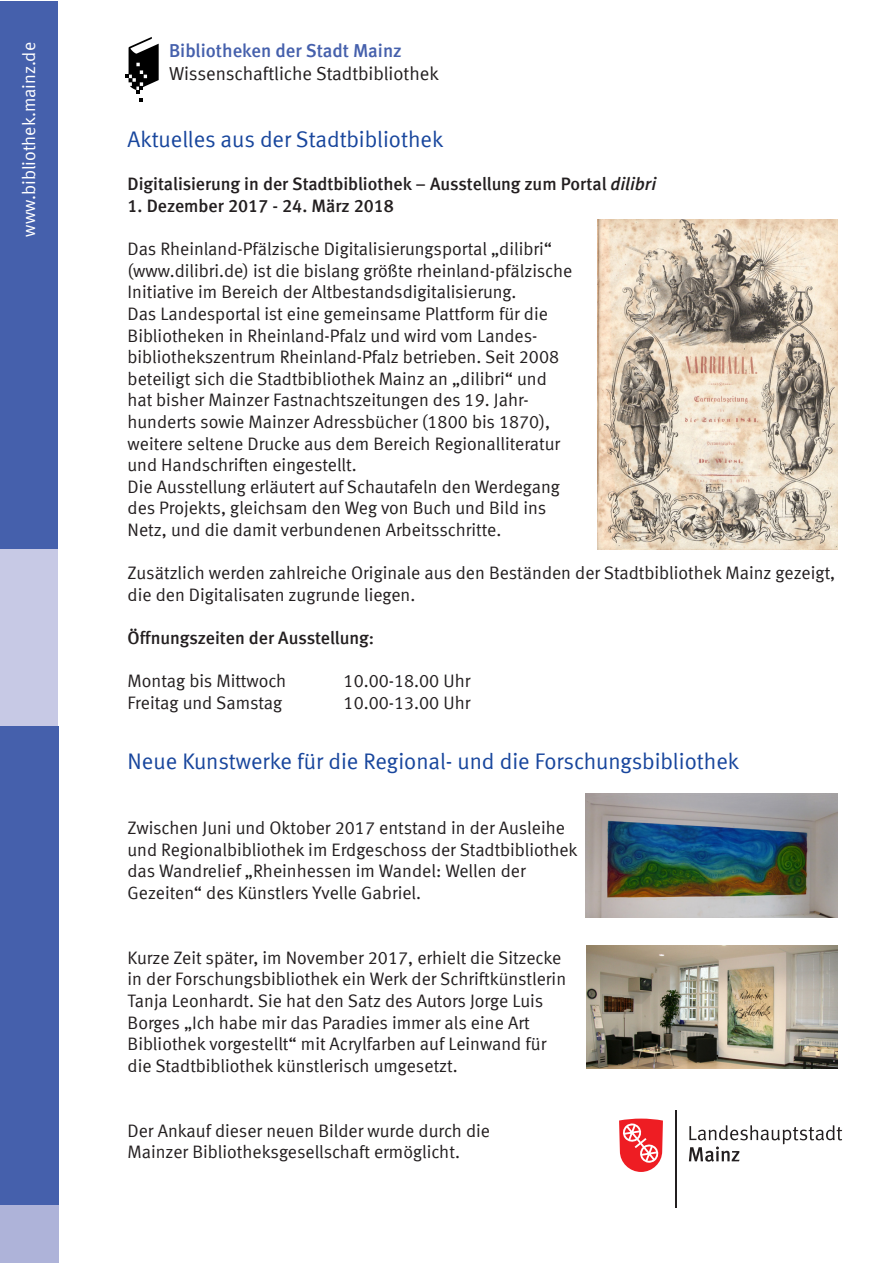
<style>
.page{position:relative;width:893px;height:1263px;background:#fff}
.page>*{position:absolute;margin:0;border:0;box-sizing:border-box;transform-origin:0 0}
.t1{font:22.5px "Mainz Meta";color:#18469d}
.t2{font:18.75px "Mainz Meta";color:#231f20}
.t3{font:700 18.75px "Mainz Meta";color:#4560ac}
.t4{font:18px/21.6px "Mainz Meta";color:#231f20}
.t5{font:700 18px "Mainz Meta";color:#231f20}
.t6{font:18px "Mainz Meta";color:#fff}
.s1{font-style:italic}
</style>
<div class="page">
<div style="left:0;top:1px;width:58px;height:548px;background:#4560ac"></div>
<div style="left:0;top:549px;width:57px;height:177px;background:#c7c9e5"></div>
<div style="left:0;top:1204px;width:58px;height:58px;background:#aeb3d9"></div>
<svg style="left:689px;top:1125px;width:153px;height:37px"></svg>
<hr style="left:675px;top:1110px;width:1px;height:98px;background:#231f20">
<svg style="left:619px;top:1118px;width:44px;height:54px"></svg>
<svg style="left:125px;top:37px;width:34px;height:64px"></svg>
<div style="left:0;top:726px;width:58px;height:478px;background:#4560ac"></div>
<img style="left:598px;top:219px;width:240px;height:330px">
<img style="left:586px;top:794px;width:252px;height:123px">
<img style="left:586px;top:945px;width:252px;height:124px">
<p class="t6" style="left:19px;top:237px;width:196px;rotate:-90deg">www.bibliothek.mainz.de</p>
<p class="t3" style="left:169px;top:40px;width:234px">Bibliotheken der Stadt Mainz</p>
<p class="t2" style="left:169px;top:62px;width:271px">Wissenschaftliche Stadtbibliothek</p>
<p class="t1" style="left:128px;top:126px;width:317px">Aktuelles aus der Stadtbibliothek</p>
<p class="t5" style="left:128px;top:174px;width:530px">Digitalisierung in der Stadtbibliothek – Ausstellung zum Portal <span class="s1">dilibri</span></p>
<p class="t5" style="left:128px;top:195px;width:268px">1. Dezember 2017 - 24. März 2018</p>
<p class="t4" style="left:128px;top:238px;width:426px">Das Rheinland-Pfälzische Digitalisierungsportal „dilibri“</p>
<p class="t4" style="left:128px;top:259px;width:446px">(www.dilibri.de) ist die bislang größte rheinland-pfälzische</p>
<p class="t4" style="left:128px;top:281px;width:390px">Initiative im Bereich der Altbestandsdigitalisierung.</p>
<p class="t4" style="left:128px;top:303px;width:422px">Das Landesportal ist eine gemeinsame Plattform für die</p>
<p class="t4" style="left:128px;top:324px;width:411px">Bibliotheken in Rheinland-Pfalz und wird vom Landes-</p>
<p class="t4" style="left:128px;top:346px;width:433px">bibliothekszentrum Rheinland-Pfalz betrieben. Seit 2008</p>
<p class="t4" style="left:128px;top:367px;width:421px">beteiligt sich die Stadtbibliothek Mainz an „dilibri“ und</p>
<p class="t4" style="left:128px;top:389px;width:403px">hat bisher Mainzer Fastnachtszeitungen des 19. Jahr-</p>
<p class="t4" style="left:128px;top:411px;width:424px">hunderts sowie Mainzer Adressbücher (1800 bis 1870),</p>
<p class="t4" style="left:128px;top:432px;width:434px">weitere seltene Drucke aus dem Bereich Regionalliteratur</p>
<p class="t4" style="left:128px;top:454px;width:231px">und Handschriften eingestellt.</p>
<p class="t4" style="left:128px;top:475px;width:434px">Die Ausstellung erläutert auf Schautafeln den Werdegang</p>
<p class="t4" style="left:128px;top:497px;width:420px">des Projekts, gleichsam den Weg von Buch und Bild ins</p>
<p class="t4" style="left:128px;top:519px;width:375px">Netz, und die damit verbundenen Arbeitsschritte.</p>
<p class="t4" style="left:128px;top:562px;width:709px">Zusätzlich werden zahlreiche Originale aus den Beständen der Stadtbibliothek Mainz gezeigt, die den Digitalisaten zugrunde liegen.</p>
<p class="t5" style="left:128px;top:627px;width:248px">Öffnungszeiten der Ausstellung:</p>
<p class="t4" style="left:128px;top:670px;width:160px">Montag bis Mittwoch</p>
<p class="t4" style="left:344px;top:670px;width:128px">10.00-18.00 Uhr</p>
<p class="t4" style="left:128px;top:691px;width:156px">Freitag und Samstag</p>
<p class="t4" style="left:344px;top:691px;width:128px">10.00-13.00 Uhr</p>
<p class="t1" style="left:128px;top:749px;width:613px">Neue Kunstwerke für die Regional- und die Forschungsbibliothek</p>
<p class="t4" style="left:128px;top:817px;width:439px">Zwischen Juni und Oktober 2017 entstand in der Ausleihe</p>
<p class="t4" style="left:128px;top:838px;width:452px">und Regionalbibliothek im Erdgeschoss der Stadtbibliothek</p>
<p class="t4" style="left:128px;top:860px;width:400px">das Wandrelief „Rheinhessen im Wandel: Wellen der</p>
<p class="t4" style="left:128px;top:882px;width:295px">Gezeiten“ des Künstlers Yvelle Gabriel.</p>
<p class="t4" style="left:128px;top:946px;width:435px">Kurze Zeit später, im November 2017, erhielt die Sitzecke</p>
<p class="t4" style="left:128px;top:968px;width:440px">in der Forschungsbibliothek ein Werk der Schriftkünstlerin</p>
<p class="t4" style="left:128px;top:990px;width:417px">Tanja Leonhardt. Sie hat den Satz des Autors Jorge Luis</p>
<p class="t4" style="left:128px;top:1011px;width:404px">Borges „Ich habe mir das Paradies immer als eine Art</p>
<p class="t4" style="left:128px;top:1033px;width:420px">Bibliothek vorgestellt“ mit Acrylfarben auf Leinwand für</p>
<p class="t4" style="left:128px;top:1054px;width:332px">die Stadtbibliothek künstlerisch umgesetzt.</p>
<p class="t4" style="left:128px;top:1119px;width:364px">Der Ankauf dieser neuen Bilder wurde durch die</p>
<p class="t4" style="left:128px;top:1141px;width:334px">Mainzer Bibliotheksgesellschaft ermöglicht.</p>
</div>
